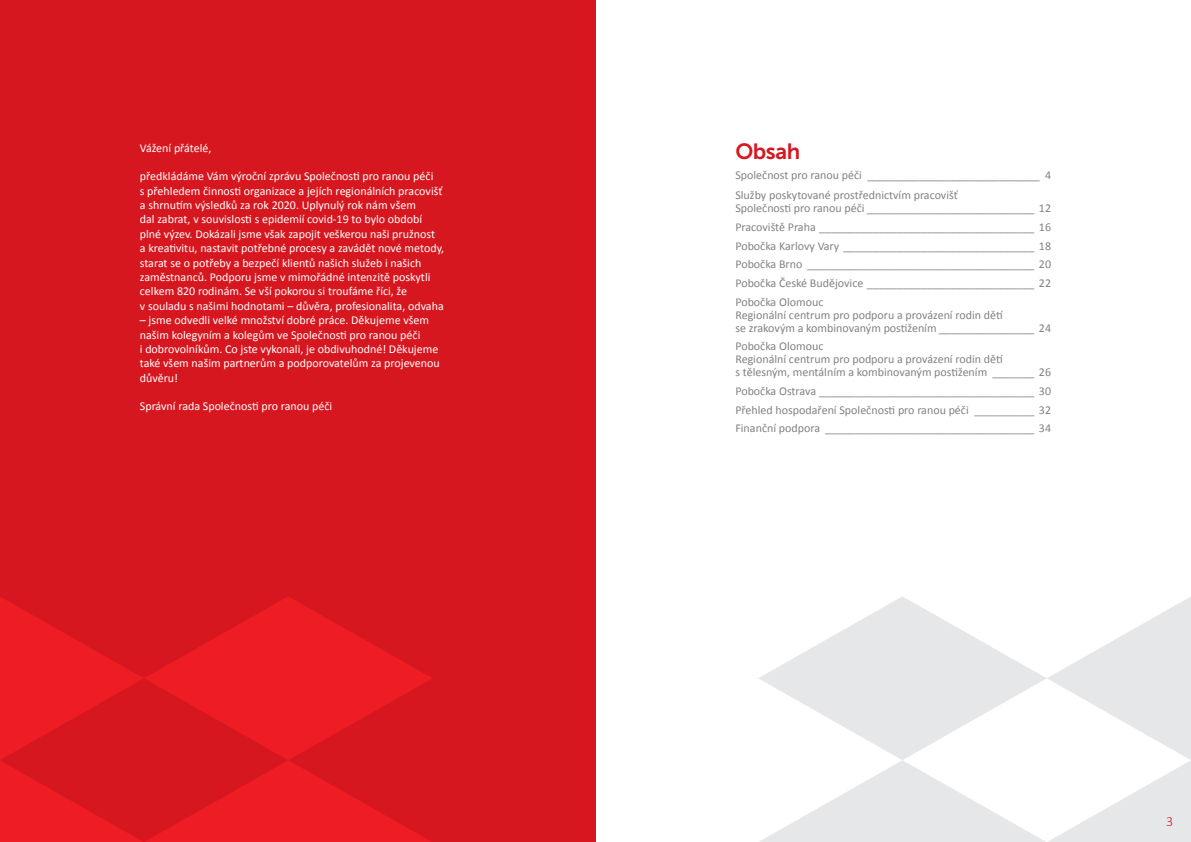
<style>
.page{position:relative;width:1191px;height:842px;background:#fff}
.page>*{position:absolute;margin:0;border:0;box-sizing:border-box;transform-origin:0 0}
.t1{font:22px "Museo Sans 700";letter-spacing:-.02em;color:#d7171f}
.t2{font:300 14px "Calibri";color:#d7171f}
.t3{font:12px/14.4px "Calibri";color:#fff}
.t4{font:12px/18.7px "Calibri";color:#808285}
</style>
<div class="page">
<div style="left:0;top:0;width:595px;height:842px;background:#d7171f"></div>
<svg style="left:0;top:597px;width:432px;height:245px;fill:#e61b21"></svg>
<svg style="left:759px;top:596px;width:432px;height:246px"></svg>
<p class="t3" style="left:140px;top:141px;width:73px">Vážení přátelé,</p>
<p class="t3" style="left:140px;top:169px;width:306px">předkládáme Vám výroční zprávu Společnosti pro ranou péči<br>s přehledem činnosti organizace a jejích regionálních pracovišť a shrnutím výsledků za rok 2020. Uplynulý rok nám všem<br>dal zabrat, v souvislosti s epidemií covid-19 to bylo období plné výzev. Dokázali jsme však zapojit veškerou naši pružnost<br>a kreativitu, nastavit potřebné procesy a zavádět nové metody, starat se o potřeby a bezpečí klientů našich služeb i našich zaměstnanců. Podporu jsme v mimořádné intenzitě poskytli celkem 820 rodinám. Se vší pokorou si troufáme říci, že<br>v souladu s našimi hodnotami – důvěra, profesionalita, odvaha</p>
<p class="t3" style="left:140px;top:313px;width:301px">– jsme odvedli velké množství dobré práce. Děkujeme všem našim kolegyním a kolegům ve Společnosti pro ranou péči<br>i dobrovolníkům. Co jste vykonali, je obdivuhodné! Děkujeme také všem našim partnerům a podporovatelům za projevenou důvěru!</p>
<p class="t3" style="left:140px;top:399px;width:194px">Správní rada Společnosti pro ranou péči</p>
<h1 class="t1" style="left:735px;top:139px;width:66px">Obsah</h1>
<p class="t4" style="left:735px;top:165px;width:317px;line-height:20.1px">Společnost pro ranou péči ______________________________ 4<br>Služby poskytované prostřednictvím pracovišť</p>
<p class="t4" style="left:735px;top:199px;width:317px;text-align:justify">Společnosti pro ranou péči ____________________________ 12<br>Pracoviště Praha ____________________________________ 16<br>Pobočka Karlovy Vary ________________________________ 18<br>Pobočka Brno ______________________________________ 20<br>Pobočka České Budějovice ____________________________ 22<br>Pobočka Olomouc</p>
<p class="t4" style="left:735px;top:308px;width:317px;line-height:13px">Regionální centrum pro podporu a provázení rodin dětí<br>se zrakovým a kombinovaným postižením ________________ 24</p>
<p class="t4" style="left:735px;top:340px;width:317px;line-height:13px">Pobočka Olomouc<br>Regionální centrum pro podporu a provázení rodin dětí<br>s tělesným, mentálním a kombinovaným postižením _______ 26</p>
<p class="t4" style="left:735px;top:382px;width:317px;text-align:justify">Pobočka Ostrava ____________________________________ 30<br>Přehled hospodaření Společnosti pro ranou péči __________ 32<br>Finanční podpora ___________________________________ 34</p>
<p class="t2" style="left:1166px;top:813px;width:9px">3</p>
</div>
